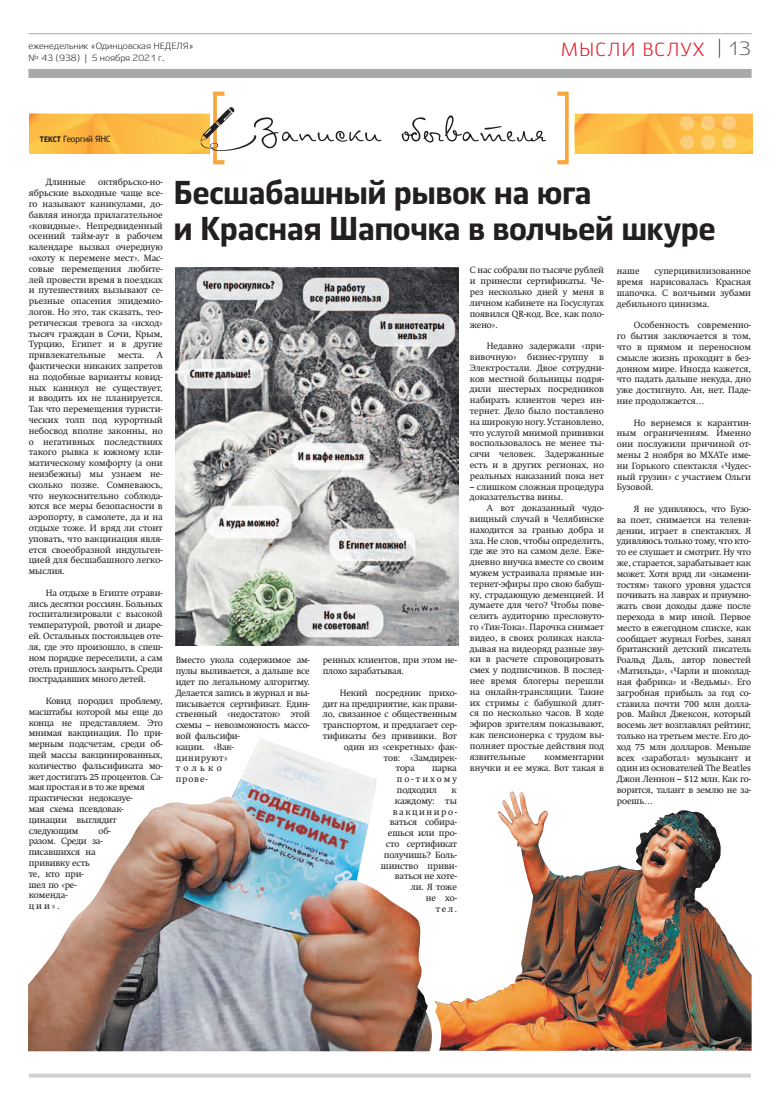
<style>
.page{position:relative;width:780px;height:1106px;background:#fff}
.page>*{position:absolute;margin:0;border:0;box-sizing:border-box;transform-origin:0 0}
.t1{font:900 33px/36px "Ekibastuz";color:#231f20;scale:.9 1}
.t2{font:19px "Ekibastuz";letter-spacing:.05em;color:#e41e30}
.t3{font:300 19px "Ekibastuz";color:#231f20}
.t4{font:9px/10.8px "Swift";letter-spacing:-.01em;color:#231f20;text-align:justify}
.t5{font:9px/12px "Ekibastuz";color:#231f20}
.t6{font:700 9px "Ekibastuz";color:#231f20;scale:.9 1}
.s1{font-weight:900;font-size:8px}
</style>
<div class="page">
<svg style="left:29px;top:1073px;width:721px;height:4px;background:#d8d9da"></svg>
<hr style="left:28px;top:33px;width:723px;height:1px;background:#a8a9ad">
<div style="left:28px;top:69px;width:723px;height:9px;background:#a8a9ad"></div>
<img style="left:29px;top:114px;width:171px;height:40px">
<img style="left:575px;top:114px;width:177px;height:40px">
<svg style="left:557px;top:92px;width:11px;height:72px"></svg>
<div style="left:680px;top:116px;width:14px;height:14px;background:#fcce7b;border-radius:50%"></div>
<div style="left:680px;top:135px;width:14px;height:14px;background:#fcce7b;border-radius:50%"></div>
<div style="left:700px;top:116px;width:15px;height:14px;background:#fccc7c;border-radius:50%"></div>
<div style="left:700px;top:135px;width:15px;height:14px;background:#fcd37d;border-radius:50%"></div>
<div style="left:721px;top:116px;width:15px;height:14px;background:#fcce7e;border-radius:50%"></div>
<div style="left:721px;top:135px;width:15px;height:14px;background:#fcd67f;border-radius:50%"></div>
<svg style="left:200px;top:92px;width:346px;height:72px"></svg>
<img style="left:175px;top:267px;width:283px;height:378px">
<img style="left:441px;top:793px;width:310px;height:257px">
<img style="left:28px;top:738px;width:404px;height:313px">
<p class="t5" style="left:28px;top:40px;width:167px">еженедельник «Одинцовская НЕДЕЛЯ» № 43 (938) | 5 ноября 2021 г.</p>
<h2 class="t3" style="left:717px;top:37px;width:35px">| 13</h2>
<h2 class="t2" style="left:561px;top:38px;width:145px">МЫСЛИ ВСЛУХ</h2>
<p class="t6" style="left:40px;top:133px;width:80px"><span class="s1">ТЕКСТ</span> Георгий ЯНС</p>
<p class="t4" style="left:29px;top:177px;width:136px;text-indent:69px">октябрьско-но&shy;ябрьские выходные чаще все&shy;го называют каникулами, до&shy;бавляя иногда прилагательное «ковидные». Непредвиденный осенний тайм-аут в рабочем календаре вызвал очередную «охоту к перемене мест». Мас&shy;совые перемещения любите&shy;лей провести время в поездках и путешествиях вызывают се&shy;рьезные опасения эпидемио&shy;логов. Но это, так сказать, тео&shy;ретическая тревога за «исход» тысяч граждан в Сочи, Крым, Турцию, Египет и в другие привлекательные</p>
<p class="t4" style="left:46px;top:177px;width:42px">Длинные</p>
<p class="t4" style="left:29px;top:350px;width:136px;text-indent:128px">А фактически никаких запретов на подобные варианты ковид&shy;ных каникул не существует, и вводить их не планируется.<br>Так что перемещения туристи&shy;ческих толп под курортный небосвод вполне законны, но о негативных последствиях такого рывка к южному кли&shy;матическому комфорту (а они неизбежны) мы узнаем не&shy;сколько позже. Сомневаюсь, что неукоснительно соблюда&shy;ются все меры безопасности в аэропорту, в самолете, да и на отдыхе тоже. И вряд ли стоит уповать, что вакцинация явля&shy;ется своеобразной индульген&shy;цией для бесшабашного легко&shy;мыслия.</p>
<p class="t4" style="left:29px;top:587px;width:136px;text-indent:17px">На отдыхе в Египте отрави&shy;лись десятки россиян. Больных госпитализировали с высокой температурой, рвотой и диаре&shy;ей. Остальных постояльцев оте&shy;ля, где это произошло, в спеш&shy;ном порядке переселили, а сам отель пришлось закрыть. Среди пострадавших много детей.</p>
<p class="t4" style="left:29px;top:695px;width:136px;text-align:left;text-indent:17px">Ковид породил проблему, масштабы которой мы еще до конца не представляем. Это мнимая вакцинация. По при&shy;мерным подсчетам, среди об&shy;щей массы вакцинированных, количество фальсификата мо&shy;жет достигать 25 процентов. Са&shy;мая простая и в то же время практически недоказуе-<br>мая схема псевдовак&shy;цинации выглядит следующим</p>
<p class="t4" style="left:118px;top:350px;width:28px">места.</p>
<p class="t4" style="left:29px;top:825px;width:84px;text-align:left;text-indent:70px">об&shy;разом. Среди за&shy;писавшихся на прививку есть<br>те, кто при-<br>шел по «ре&shy;коменда-<br>ции».</p>
<h1 class="t1" style="left:174px;top:174px;width:603px">Бесшабашный рывок на юга<br>и Красная Шапочка в волчьей шкуре</h1>
<p class="t4" style="left:176px;top:655px;width:136px;text-align:left">Вместо укола содержимое ам&shy;пулы выливается, а дальше все идет по легальному алгоритму.<br>Делается запись в журнал и вы&shy;писывается сертификат. Един&shy;ственный «недостаток» этой схемы – невозможность массо&shy;вой фальсифи-<br>кации. «Вак-<br>цинируют»<br>только<br>прове-</p>
<p class="t4" style="left:323px;top:655px;width:136px">ренных клиентов, при этом не&shy;плохо зарабатывая.</p>
<p class="t4" style="left:340px;top:687px;width:119px">Некий посредник прихо-</p>
<p class="t4" style="left:323px;top:698px;width:136px">дит на предприятие, как прави-</p>
<p class="t4" style="left:323px;top:709px;width:136px">ло, связанное с общественным</p>
<p class="t4" style="left:323px;top:719px;width:136px">транспортом, и предлагает сер-</p>
<p class="t4" style="left:323px;top:730px;width:136px">тификаты без прививки. Вот</p>
<p class="t4" style="left:344px;top:741px;width:114px">один из «секретных» фак-</p>
<p class="t4" style="left:384px;top:752px;width:74px">тов: «Замдирек-</p>
<p class="t4" style="left:396px;top:763px;width:20px">тора</p>
<p class="t4" style="left:397px;top:763px;width:62px;text-indent:35px">парка по-тихому подходил</p>
<p class="t4" style="left:381px;top:784px;width:78px;text-align:right">к<br>каждому: ты вакциниро&shy;ваться собира&shy;ешься или про&shy;сто сертификат получишь? Боль&shy;шинство приви&shy;ваться не хоте&shy;ли. Я тоже<br>не хо-<br>тел.</p>
<p class="t4" style="left:470px;top:265px;width:136px">С нас собрали по тысяче рублей и принесли сертификаты. Че&shy;рез несколько дней у меня в личном кабинете на Госуслугах появился QR-код. Все, как поло&shy;жено».</p>
<p class="t4" style="left:470px;top:340px;width:136px;text-indent:17px">Недавно задержали «при&shy;вивочную» бизнес-группу в Электростали. Двое сотрудни&shy;ков местной больницы подря&shy;дили шестерых посредников набирать клиентов через ин&shy;тернет. Дело было поставлено на широкую ногу. Установлено, что услугой мнимой прививки воспользовалось не менее ты&shy;сячи человек. Задержанные есть и в других регионах, но реальных наказаний пока нет</p>
<p class="t4" style="left:470px;top:481px;width:136px">– слишком сложная процедура доказательства вины.</p>
<p class="t4" style="left:470px;top:502px;width:136px;text-indent:17px">А вот доказанный чудо&shy;вищный случай в Челябинске находится за гранью добра и зла. Не слов, чтобы определить, где же это на самом деле. Еже&shy;дневно внучка вместе со своим мужем устраивала прямые ин&shy;тернет-эфиры про свою бабуш&shy;ку, страдающую деменцией. И думаете для чего? Чтобы пове&shy;селить аудиторию пресловуто&shy;го «Тик-Тока». Парочка снимает видео, в своих роликах накла&shy;дывая на видеоряд разные зву&shy;ки в расчете спровоцировать смех у подписчиков. В послед&shy;нее время блогеры перешли на онлайн-трансляции. Такие их стримы с бабушкой длят&shy;ся по несколько часов. В ходе эфиров зрителям показывают, как пенсионерка с трудом вы&shy;полняет простые действия под язвительные</p>
<p class="t4" style="left:470px;top:751px;width:136px;text-align:right">комментарии<br>внучки и ее мужа. Вот такая в</p>
<p class="t4" style="left:616px;top:266px;width:136px;text-indent:38px">суперцивилизованное время нарисовалась Красная шапочка. С волчьими зубами дебильного цинизма.</p>
<p class="t4" style="left:616px;top:320px;width:136px;text-indent:17px">Особенность современно&shy;го бытия заключается в том, что в прямом и переносном смысле жизнь проходит в без&shy;донном мире. Иногда кажется, что падать дальше некуда, дно уже достигнуто. Ан, нет. Паде&shy;ние продолжается…</p>
<p class="t4" style="left:616px;top:417px;width:136px;text-indent:17px">Но вернемся к карантин&shy;ным ограничениям. Именно они послужили причиной от&shy;мены 2 ноября во МХАТе име&shy;ни Горького спектакля «Чудес&shy;ный грузин» с участием Ольги Бузовой.</p>
<p class="t4" style="left:616px;top:503px;width:136px;text-indent:17px">Я не удивляюсь, что Бузо&shy;ва поет, снимается на телеви&shy;дении, играет в спектаклях. Я удивляюсь только тому, что кто&shy;то ее слушает и смотрит. Ну что же, старается, зарабатывает как может. Хотя вряд ли «знамени&shy;тостям» такого уровня удастся почивать на лаврах и приумно&shy;жать свои доходы даже после перехода в мир иной. Первое место в ежегодном списке, как сообщает журнал Forbes, занял британский детский писатель Роальд Даль, автор повестей «Матильда», «Чарли и шоколад&shy;ная фабрика» и «Ведьмы». Его загробная прибыль за год со&shy;ставила почти 700 млн долла&shy;ров. Майкл Джексон, который восемь лет возглавлял рейтинг, только на третьем месте. Его до&shy;ход 75 млн долларов. Меньше всех «заработал» музыкант и один из основателей The Beatles Джон Леннон – $12 млн. Как го&shy;ворится, талант в землю не за&shy;роешь…</p>
<p class="t4" style="left:616px;top:266px;width:24px">наше</p>
</div>
